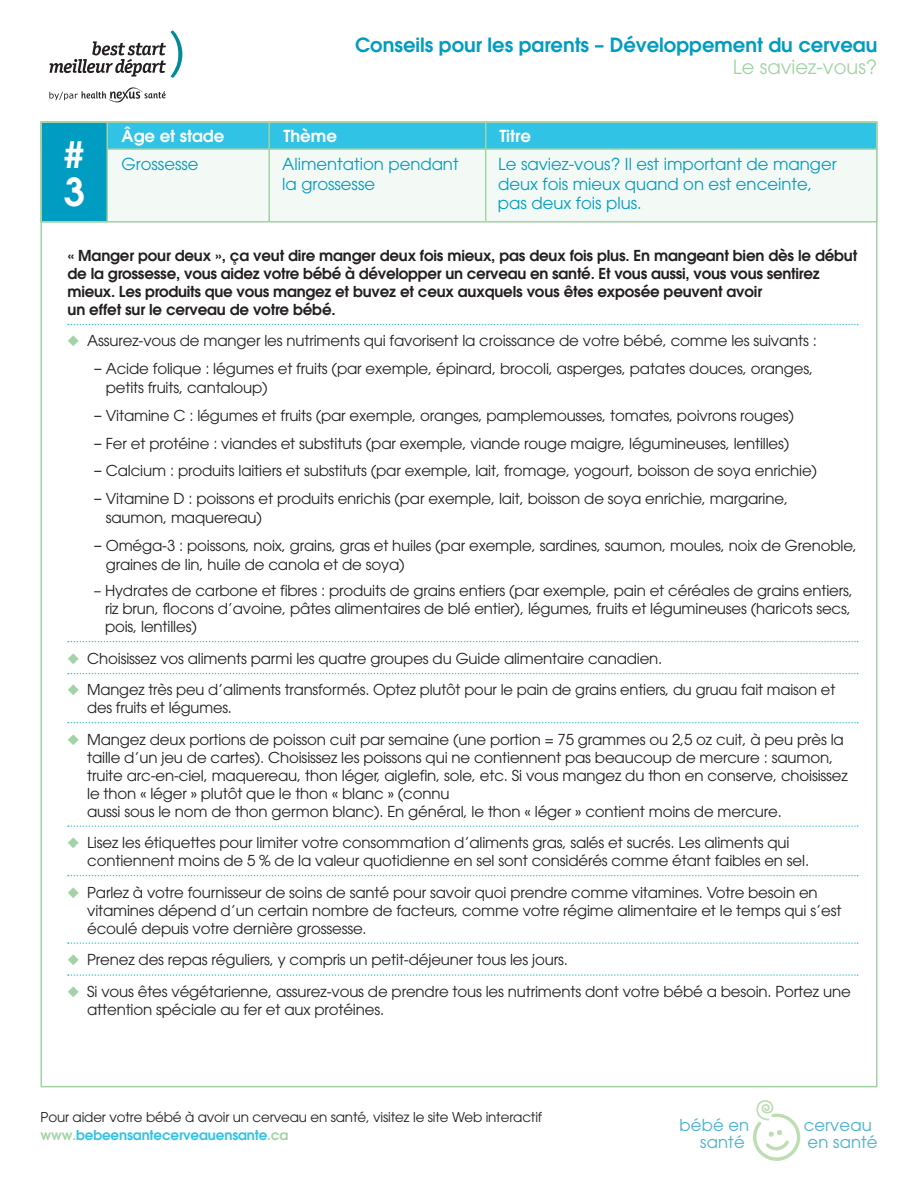
<style>
.page{position:relative;width:918px;height:1188px;background:#fff}
.page>*{position:absolute;margin:0;border:0;box-sizing:border-box;transform-origin:0 0}
.t1{font:600 38.25px/38.2px "Avant Garde";color:#fff}
.t2{font:600 19.5px "Avant Garde";color:#009cc2}
.t3{font:19.5px "Avant Garde";color:#a1d3a5}
.t4{font:16.5px/19.5px "Avant Garde";color:#009cc2}
.t5{font:16.5px/17.9px "Avant Garde";letter-spacing:.005em;color:#4db3cf;text-align:right}
.t6{font:600 16.5px "Avant Garde";color:#fff}
.t7{font:15px/18px "Avant Garde";letter-spacing:-.01em;color:#231f20}
.t8{font:600 15px/18px "Avant Garde";letter-spacing:-.01em;color:#231f20}
.t9{font:13.5px/18px "Avant Garde";letter-spacing:-.01em;color:#231f20}
.s1{color:#a1d3a5}
.s2{font-size:16.5px}
.s3{font-weight:600;color:#a1d3a5}
.s4{font-weight:600;color:#31c3e6}
</style>
<div class="page">
<div style="left:42px;top:123px;width:834px;height:98px;background:#f3faf5"></div>
<div style="left:41px;top:122px;width:836px;height:101px;border:2px solid #a1d3a5"></div>
<div style="left:42px;top:123px;width:834px;height:25px;background:#31c3e6"></div>
<div style="left:40px;top:122px;width:838px;height:28px;border:2px solid #a1d3a5"></div>
<div style="left:42px;top:123px;width:64px;height:98px;background:#009cc2"></div>
<div style="left:40px;top:122px;width:68px;height:100px;border:2px solid #a1d3a5"></div>
<svg style="left:68px;top:324px;width:790px;height:1px"></svg>
<svg style="left:68px;top:641px;width:790px;height:1px"></svg>
<svg style="left:68px;top:673px;width:790px;height:1px"></svg>
<svg style="left:68px;top:722px;width:790px;height:1px"></svg>
<svg style="left:68px;top:825px;width:790px;height:2px"></svg>
<svg style="left:68px;top:875px;width:790px;height:1px"></svg>
<svg style="left:68px;top:942px;width:790px;height:2px"></svg>
<svg style="left:68px;top:974px;width:790px;height:2px"></svg>
<hr style="left:268px;top:121px;width:2px;height:100px;background:#a1d3a5">
<hr style="left:485px;top:121px;width:1px;height:100px;background:#a1d3a5">
<svg style="left:753px;top:1100px;width:48px;height:61px"></svg>
<svg style="left:50px;top:31px;width:132px;height:47px"></svg>
<svg style="left:49px;top:87px;width:117px;height:15px"></svg>
<h1 class="t1" style="left:64px;top:138px;width:23px">#<br>3</h1>
<h2 class="t2" style="left:355px;top:37px;width:524px">Conseils pour les parents – Développement du cerveau</h2>
<h2 class="t3" style="left:733px;top:60px;width:146px">Le saviez-vous?</h2>
<p class="t6" style="left:122px;top:130px;width:104px">Âge et stade</p>
<p class="t6" style="left:283px;top:130px;width:55px">Thème</p>
<p class="t6" style="left:499px;top:130px;width:33px">Titre</p>
<p class="t4" style="left:122px;top:156px;width:79px">Grossesse</p>
<p class="t4" style="left:282px;top:156px;width:178px">Alimentation pendant</p>
<p class="t4" style="left:498px;top:156px;width:340px">Le saviez-vous? Il est important de manger</p>
<p class="t4" style="left:282px;top:176px;width:94px">la grossesse</p>
<p class="t4" style="left:498px;top:176px;width:316px">deux fois mieux quand on est enceinte, pas deux fois plus.</p>
<p class="t8" style="left:68px;top:248px;width:791px">« Manger pour deux », ça veut dire manger deux fois mieux, pas deux fois plus. En mangeant bien dès le début de la grossesse, vous aidez votre bébé à développer un cerveau en santé. Et vous aussi, vous vous sentirez mieux. Les produits que vous mangez et buvez et ceux auxquels vous êtes exposée peuvent avoir<br>un effet sur le cerveau de votre bébé.</p>
<p class="t7" style="left:68px;top:333px;width:751px"><span class="s1">◆</span> Assurez-vous de manger les nutriments qui favorisent la croissance de votre bébé, comme les suivants :</p>
<p class="t7" style="left:106px;top:360px;width:709px;line-height:19.5px;text-indent:-12px"><span class="s2">–</span> Acide folique : légumes et fruits (par exemple, épinard, brocoli, asperges, patates douces, oranges, petits fruits, cantaloup)</p>
<p class="t7" style="left:94px;top:408px;width:702px"><span class="s2">–</span> Vitamine C : légumes et fruits (par exemple, oranges, pamplemousses, tomates, poivrons rouges)</p>
<p class="t7" style="left:94px;top:435px;width:697px"><span class="s2">–</span> Fer et protéine : viandes et substituts (par exemple, viande rouge maigre, légumineuses, lentilles)</p>
<p class="t7" style="left:94px;top:463px;width:725px"><span class="s2">–</span> Calcium : produits laitiers et substituts (par exemple, lait, fromage, yogourt, boisson de soya enrichie)</p>
<p class="t7" style="left:106px;top:490px;width:684px;line-height:19.5px;text-indent:-12px"><span class="s2">–</span> Vitamine D : poissons et produits enrichis (par exemple, lait, boisson de soya enrichie, margarine, saumon, maquereau)</p>
<p class="t7" style="left:106px;top:537px;width:753px;line-height:19.5px;text-indent:-12px"><span class="s2">–</span> Oméga-3 : poissons, noix, grains, gras et huiles (par exemple, sardines, saumon, moules, noix de Grenoble, graines de lin, huile de canola et de soya)</p>
<p class="t7" style="left:105px;top:583px;width:750px;text-indent:-11px">– Hydrates de carbone et fibres : produits de grains entiers (par exemple, pain et céréales de grains entiers, riz brun, flocons d’avoine, pâtes alimentaires de blé entier), légumes, fruits et légumineuses (haricots secs, pois, lentilles)</p>
<p class="t7" style="left:68px;top:651px;width:596px"><span class="s1">◆</span> Choisissez vos aliments parmi les quatre groupes du Guide alimentaire canadien.</p>
<p class="t7" style="left:87px;top:682px;width:750px;text-indent:-20px"><span class="s1">◆</span> Mangez très peu d’aliments transformés. Optez plutôt pour le pain de grains entiers, du gruau fait maison et des fruits et légumes.</p>
<p class="t7" style="left:87px;top:732px;width:762px;text-indent:-20px"><span class="s1">◆</span> Mangez deux portions de poisson cuit par semaine (une portion = 75 grammes ou 2,5 oz cuit, à peu près la taille d’un jeu de cartes). Choisissez les poissons qui ne contiennent pas beaucoup de mercure : saumon, truite arc-en-ciel, maquereau, thon léger, aiglefin, sole, etc. Si vous mangez du thon en conserve, choisissez le thon « léger » plutôt que le thon « blanc » (connu<br>aussi sous le nom de thon germon blanc). En général, le thon « léger » contient moins de mercure.</p>
<p class="t7" style="left:87px;top:835px;width:724px;text-indent:-20px"><span class="s1">◆</span> Lisez les étiquettes pour limiter votre consommation d’aliments gras, salés et sucrés. Les aliments qui contiennent moins de 5 % de la valeur quotidienne en sel sont considérés comme étant faibles en sel.</p>
<p class="t7" style="left:87px;top:885px;width:756px;text-indent:-20px"><span class="s1">◆</span> Parlez à votre fournisseur de soins de santé pour savoir quoi prendre comme vitamines. Votre besoin en vitamines dépend d’un certain nombre de facteurs, comme votre régime alimentaire et le temps qui s’est écoulé depuis votre dernière grossesse.</p>
<p class="t7" style="left:68px;top:952px;width:502px"><span class="s1">◆</span> Prenez des repas réguliers, y compris un petit-déjeuner tous les jours.</p>
<p class="t7" style="left:87px;top:984px;width:765px;text-indent:-20px"><span class="s1">◆</span> Si vous êtes végétarienne, assurez-vous de prendre tous les nutriments dont votre bébé a besoin. Portez une attention spéciale au fer et aux protéines.</p>
<p class="t9" style="left:41px;top:1110px;width:503px">Pour aider votre bébé à avoir un cerveau en santé, visitez le site Web interactif <span class="s3">www.</span><span class="s4">bebeensantecerveauensante</span><span class="s3">.ca</span></p>
<p class="t5" style="left:680px;top:1116px;width:71px">bébé en santé</p>
<p class="t5" style="left:804px;top:1116px;width:75px;text-align:left">cerveau en santé</p>
</div>
